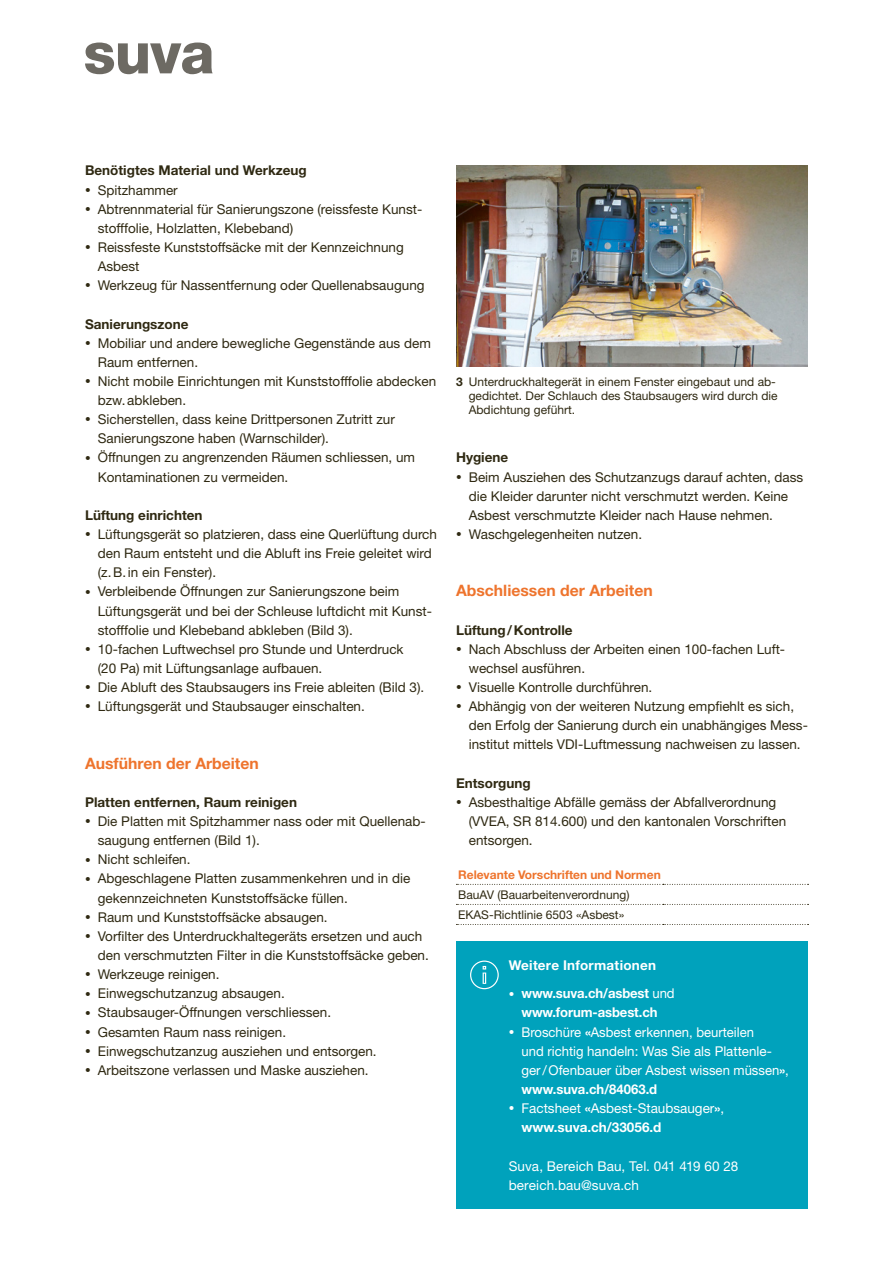
<style>
.page{position:relative;width:893px;height:1263px;background:#fff}
.page>*{position:absolute;margin:0;border:0;box-sizing:border-box;transform-origin:0 0}
.t1{font:700 15.75px "Helvetica Neue LT Std";color:#ee742d}
.t2{font:13.5px/19.2px "Helvetica Neue LT Std";color:#2f2912}
.t3{font:13.5px/19.2px "Helvetica Neue LT Std";color:#fff}
.t4{font:700 13.5px "Helvetica Neue LT Std";color:#2f2912}
.t5{font:700 13.5px/19.2px "Helvetica Neue LT Std";letter-spacing:-.01em;color:#fff;text-align:center}
.t6{font:700 13.5px "Helvetica Neue LT Std";letter-spacing:.02em;color:#fff}
.t7{font:12px/13.8px "Helvetica Neue LT Std";color:#2f2912}
.t8{font:700 12px "Helvetica Neue LT Std";color:#ee742d}
.s1{font-size:11.25px}
.s2{font-weight:700}
.s3{font-weight:400;font-size:11.25px}
.s4{font-weight:400}
</style>
<div class="page">
<img style="left:456px;top:166px;width:352px;height:201px">
<svg style="left:456px;top:884px;width:352px;height:1px"></svg>
<svg style="left:456px;top:904px;width:352px;height:1px"></svg>
<svg style="left:456px;top:924px;width:352px;height:1px"></svg>
<div style="left:456px;top:941px;width:352px;height:268px;background:#00a2bc"></div>
<svg style="left:470px;top:960px;width:29px;height:29px"></svg>
<svg style="left:85px;top:43px;width:128px;height:31px"></svg>
<p class="t4" style="left:85px;top:162px;width:223px">Benötigtes Material und Werkzeug</p>
<p class="t2" style="left:85px;top:180px;width:94px"><span class="s1">•</span> Spitzhammer</p>
<p class="t2" style="left:98px;top:199px;width:326px;text-indent:-13px"><span class="s1">•</span> Abtrennmaterial für Sanierungszone (reissfeste Kunst&shy;stofffolie, Holzlatten, Klebeband)</p>
<p class="t2" style="left:98px;top:237px;width:308px;text-indent:-13px"><span class="s1">•</span> Reissfeste Kunststoffsäcke mit der Kennzeichnung<br>Asbest</p>
<p class="t2" style="left:85px;top:276px;width:341px"><span class="s1">•</span> Werkzeug für Nassentfernung oder Quellenabsaugung</p>
<p class="t4" style="left:85px;top:315px;width:105px">Sanierungszone</p>
<p class="t2" style="left:98px;top:333px;width:335px;text-indent:-13px"><span class="s1">•</span> Mobiliar und andere bewegliche Gegenstände aus dem<br>Raum entfernen.</p>
<p class="t2" style="left:98px;top:371px;width:340px;text-indent:-13px"><span class="s1">•</span> Nicht mobile Einrichtungen mit Kunststofffolie abdecken bzw.abkleben.</p>
<p class="t2" style="left:98px;top:410px;width:299px;text-indent:-13px"><span class="s1">•</span> Sicherstellen, dass keine Drittpersonen Zutritt zur<br>Sanierungszone haben (Warnschilder).</p>
<p class="t2" style="left:98px;top:448px;width:319px;text-indent:-13px"><span class="s1">•</span> Öffnungen zu angrenzenden Räumen schliessen, um<br>Kontaminationen zu vermeiden.</p>
<p class="t4" style="left:85px;top:507px;width:119px">Lüftung einrichten</p>
<p class="t2" style="left:98px;top:524px;width:341px;text-indent:-13px"><span class="s1">•</span> Lüftungsgerät so platzieren, dass eine Querlüftung durch den Raum entsteht und die Abluft ins Freie geleitet wird (z.B.in ein Fenster).</p>
<p class="t2" style="left:98px;top:582px;width:336px;text-indent:-13px"><span class="s1">•</span> Verbleibende Öffnungen zur Sanierungszone beim<br>Lüftungsgerät und bei der Schleuse luftdicht mit Kunst&shy;stofffolie und Klebeband abkleben (Bild 3).</p>
<p class="t2" style="left:98px;top:639px;width:307px;text-indent:-13px"><span class="s1">•</span> 10-fachen Luftwechsel pro Stunde und Unterdruck (20 Pa) mit Lüftungsanlage aufbauen.</p>
<p class="t2" style="left:85px;top:677px;width:341px"><span class="s1">•</span> Die Abluft des Staubsaugers ins Freie ableiten (Bild 3).</p>
<p class="t2" style="left:85px;top:697px;width:281px"><span class="s1">•</span> Lüftungsgerät und Staubsauger einschalten.</p>
<p class="t1" style="left:85px;top:753px;width:175px">Ausführen der Arbeiten</p>
<p class="t4" style="left:85px;top:794px;width:213px">Platten entfernen, Raum reinigen</p>
<p class="t2" style="left:98px;top:811px;width:329px;text-indent:-13px"><span class="s1">•</span> Die Platten mit Spitzhammer nass oder mit Quellenab&shy;saugung entfernen (Bild 1).</p>
<p class="t2" style="left:85px;top:850px;width:107px"><span class="s1">•</span> Nicht schleifen.</p>
<p class="t2" style="left:98px;top:869px;width:314px;text-indent:-13px"><span class="s1">•</span> Abgeschlagene Platten zusammenkehren und in die gekennzeichneten Kunststoffsäcke füllen.</p>
<p class="t2" style="left:85px;top:907px;width:244px"><span class="s1">•</span> Raum und Kunststoffsäcke absaugen.</p>
<p class="t2" style="left:98px;top:926px;width:333px;text-indent:-13px"><span class="s1">•</span> Vorfilter des Unterdruckhaltegeräts ersetzen und auch den verschmutzten Filter in die Kunststoffsäcke geben.</p>
<p class="t2" style="left:85px;top:964px;width:136px"><span class="s1">•</span> Werkzeuge reinigen.</p>
<p class="t2" style="left:85px;top:984px;width:201px"><span class="s1">•</span> Einwegschutzanzug absaugen.</p>
<p class="t2" style="left:85px;top:1003px;width:248px"><span class="s1">•</span> Staubsauger-Öffnungen verschliessen.</p>
<p class="t2" style="left:85px;top:1022px;width:203px"><span class="s1">•</span> Gesamten Raum nass reinigen.</p>
<p class="t2" style="left:85px;top:1041px;width:293px"><span class="s1">•</span> Einwegschutzanzug ausziehen und entsorgen.</p>
<p class="t2" style="left:85px;top:1060px;width:285px"><span class="s1">•</span> Arbeitszone verlassen und Maske ausziehen.</p>
<p class="t7" style="left:469px;top:375px;width:310px;text-indent:-13px"><span class="s2">3</span> Unterdruckhaltegerät in einem Fenster eingebaut und ab&shy;gedichtet. Der Schlauch des Staubsaugers wird durch die<br>Abdichtung geführt.</p>
<p class="t4" style="left:456px;top:449px;width:54px">Hygiene</p>
<p class="t2" style="left:469px;top:467px;width:336px;text-indent:-13px"><span class="s1">•</span> Beim Ausziehen des Schutzanzugs darauf achten, dass die Kleider darunter nicht verschmutzt werden. Keine<br>Asbest verschmutzte Kleider nach Hause nehmen.</p>
<p class="t2" style="left:456px;top:524px;width:188px"><span class="s1">•</span> Waschgelegenheiten nutzen.</p>
<p class="t1" style="left:456px;top:581px;width:198px">Abschliessen der Arbeiten</p>
<p class="t4" style="left:456px;top:621px;width:118px">Lüftung/Kontrolle</p>
<p class="t2" style="left:469px;top:639px;width:318px;text-indent:-13px"><span class="s1">•</span> Nach Abschluss der Arbeiten einen 100-fachen Luft&shy;wechsel ausführen.</p>
<p class="t2" style="left:456px;top:677px;width:198px"><span class="s1">•</span> Visuelle Kontrolle durchführen.</p>
<p class="t2" style="left:469px;top:697px;width:339px;text-indent:-13px"><span class="s1">•</span> Abhängig von der weiteren Nutzung empfiehlt es sich, den Erfolg der Sanierung durch ein unabhängiges Mess‑ institut mittels VDI-Luftmessung nachweisen zu lassen.</p>
<p class="t4" style="left:456px;top:775px;width:76px">Entsorgung</p>
<p class="t2" style="left:469px;top:792px;width:319px;text-indent:-13px"><span class="s1">•</span> Asbesthaltige Abfälle gemäss der Abfallverordnung (VVEA, SR 814.600) und den kantonalen Vorschriften entsorgen.</p>
<p class="t8" style="left:458px;top:867px;width:204px">Relevante Vorschriften und Normen</p>
<p class="t7" style="left:458px;top:884px;width:173px;line-height:20.1px">BauAV (Bauarbeitenverordnung)<br>EKAS-Richtlinie 6503 «Asbest»</p>
<p class="t6" style="left:509px;top:956px;width:149px">Weitere Informationen</p>
<p class="t5" style="left:509px;top:983px;width:168px"><span class="s3">•</span> www.suva.ch/asbest <span class="s4">und </span>www.forum-asbest.ch</p>
<p class="t3" style="left:521px;top:1022px;width:269px;text-indent:-13px"><span class="s1">•</span> Broschüre <span class="s2">«</span>Asbest erkennen, beurteilen<br>und richtig handeln: Was Sie als Plattenle&shy;ger/Ofenbauer über Asbest wissen müssen<span class="s2">»</span>, <span class="s2">www.suva.ch/84063.d</span></p>
<p class="t3" style="left:521px;top:1098px;width:204px;text-indent:-13px"><span class="s1">•</span> Factsheet <span class="s2">«</span>Asbest-Staubsauger<span class="s2">»</span>, <span class="s2">www.suva.ch/33056.d</span></p>
<p class="t3" style="left:509px;top:1156px;width:231px">Suva, Bereich Bau, Tel. 041 419 60 28 bereich.bau@suva.ch</p>
</div>
